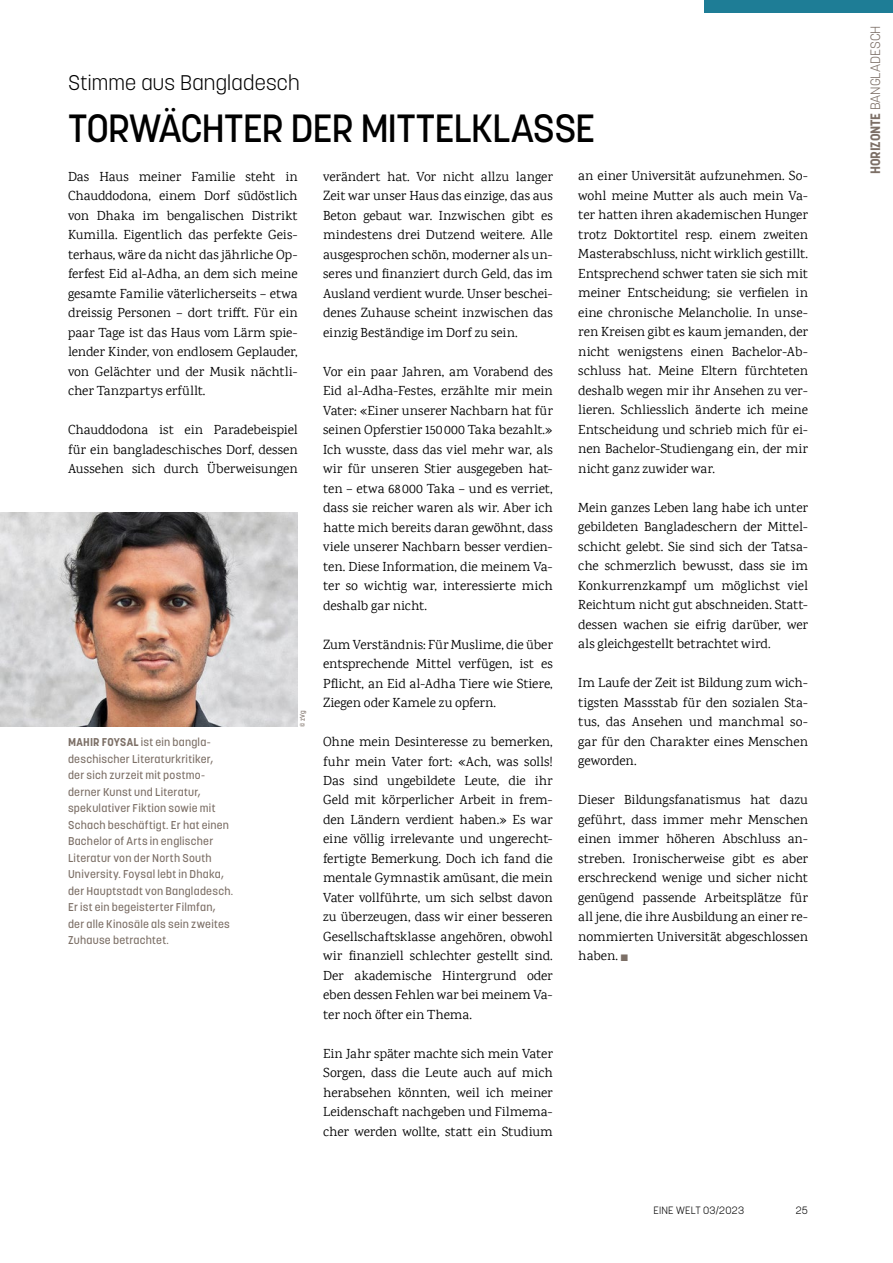
<style>
.page{position:relative;width:893px;height:1263px;background:#fff}
.page>*{position:absolute;margin:0;border:0;box-sizing:border-box;transform-origin:0 0}
.t1{font:500 39px "Korolev";letter-spacing:-.025em;color:#000}
.t2{font:300 21px "Korolev";letter-spacing:.01em;color:#000}
.t3{font:13.5px/19.5px "Karma";letter-spacing:-.005em;color:#000;text-align:justify}
.t4{font:300 13.5px "Korolev";letter-spacing:-.005em;color:#7c6f66}
.t5{font:500 11.25px/16.5px "Korolev";letter-spacing:.02em;color:#7c6f66}
.t6{font:300 10.5px "Korolev";letter-spacing:.02em;color:#000}
.t7{font:500 6.75px "Korolev";color:#7c6f66}
.s1{color:#7c6f66}
.s2{font-weight:700}
</style>
<div class="page">
<img style="left:0;top:512px;width:298px;height:215px">
<div style="left:704px;top:0;width:189px;height:13px;background:#1e7d96"></div>
<h2 class="t2" style="left:68px;top:69px;width:233px">Stimme aus Bangladesch</h2>
<h1 class="t1" style="left:68px;top:103px;width:529px">TORWÄCHTER DER MITTELKLASSE</h1>
<p class="t3" style="left:68px;top:166px;width:231px">Das Haus meiner Familie steht in Chauddodona, einem Dorf südöstlich von Dhaka im bengalischen Distrikt Kumilla. Eigentlich das perfekte Geis&shy;terhaus, wäre da nicht das jährliche Op&shy;ferfest Eid al-Adha, an dem sich meine gesamte Familie väterlicherseits – etwa dreissig Personen – dort trifft. Für ein paar Tage ist das Haus vom Lärm spie&shy;lender Kinder, von endlosem Geplauder, von Gelächter und der Musik nächtli&shy;cher Tanzpartys erfüllt.</p>
<p class="t3" style="left:68px;top:420px;width:231px">Chauddodona ist ein Paradebeispiel für ein bangladeschisches Dorf, dessen Aussehen sich durch Überweisungen</p>
<p class="t3" style="left:578px;top:166px;width:231px">an einer Universität aufzunehmen. So&shy;wohl meine Mutter als auch mein Va&shy;ter hatten ihren akademischen Hunger trotz Doktortitel resp. einem zweiten Masterabschluss, nicht wirklich gestillt.<br>Entsprechend schwer taten sie sich mit meiner Entscheidung; sie verfielen in eine chronische Melancholie. In unse&shy;ren Kreisen gibt es kaum jemanden, der nicht wenigstens einen Bachelor-Ab&shy;schluss hat. Meine Eltern fürchteten deshalb wegen mir ihr Ansehen zu ver&shy;lieren. Schliesslich änderte ich meine Entscheidung und schrieb mich für ei&shy;nen Bachelor-Studiengang ein, der mir nicht ganz zuwider war.</p>
<p class="t3" style="left:578px;top:497px;width:231px">Mein ganzes Leben lang habe ich unter gebildeten Bangladeschern der Mittel&shy;schicht gelebt. Sie sind sich der Tatsa&shy;che schmerzlich bewusst, dass sie im Konkurrenzkampf um möglichst viel Reichtum nicht gut abschneiden. Statt&shy;dessen wachen sie eifrig darüber, wer als gleichgestellt betrachtet wird.</p>
<p class="t3" style="left:578px;top:673px;width:231px">Im Laufe der Zeit ist Bildung zum wich&shy;tigsten Massstab für den sozialen Sta&shy;tus, das Ansehen und manchmal so&shy;gar für den Charakter eines Menschen geworden.</p>
<p class="t3" style="left:578px;top:790px;width:231px">Dieser Bildungsfanatismus hat dazu geführt, dass immer mehr Menschen einen immer höheren Abschluss an&shy;streben. Ironischerweise gibt es aber erschreckend wenige und sicher nicht genügend passende Arbeitsplätze für all jene, die ihre Ausbildung an einer re&shy;nommierten Universität abgeschlossen haben. <span class="s1">■</span></p>
<p class="t3" style="left:323px;top:166px;width:231px">verändert hat. Vor nicht allzu langer Zeit war unser Haus das einzige, das aus Beton gebaut war. Inzwischen gibt es mindestens drei Dutzend weitere. Alle ausgesprochen schön, moderner als un&shy;seres und finanziert durch Geld, das im Ausland verdient wurde. Unser beschei&shy;denes Zuhause scheint inzwischen das einzig Beständige im Dorf zu sein.</p>
<p class="t3" style="left:323px;top:361px;width:231px">Vor ein paar Jahren, am Vorabend des Eid al-Adha-Festes, erzählte mir mein Vater: «Einer unserer Nachbarn hat für seinen Opferstier 150000 Taka bezahlt.» Ich wusste, dass das viel mehr war, als wir für unseren Stier ausgegeben hat&shy;ten – etwa 68000 Taka – und es verriet, dass sie reicher waren als wir. Aber ich hatte mich bereits daran gewöhnt, dass viele unserer Nachbarn besser verdien&shy;ten. Diese Information, die meinem Va&shy;ter so wichtig war, interessierte mich deshalb gar nicht.</p>
<p class="t3" style="left:323px;top:634px;width:231px">Zum Verständnis: Für Muslime, die über entsprechende Mittel verfügen, ist es Pflicht, an Eid al-Adha Tiere wie Stiere, Ziegen oder Kamele zu opfern.</p>
<p class="t3" style="left:323px;top:732px;width:231px">Ohne mein Desinteresse zu bemerken, fuhr mein Vater fort: «Ach, was solls!<br>Das sind ungebildete Leute, die ihr Geld mit körperlicher Arbeit in frem&shy;den Ländern verdient haben.» Es war eine völlig irrelevante und ungerecht&shy;fertigte Bemerkung. Doch ich fand die mentale Gymnastik amüsant, die mein Vater vollführte, um sich selbst davon zu überzeugen, dass wir einer besseren Gesellschaftsklasse angehören, obwohl wir finanziell schlechter gestellt sind.<br>Der akademische Hintergrund oder eben dessen Fehlen war bei meinem Va&shy;ter noch öfter ein Thema.</p>
<p class="t3" style="left:323px;top:1043px;width:231px">Ein Jahr später machte sich mein Vater Sorgen, dass die Leute auch auf mich herabsehen könnten, weil ich meiner Leidenschaft nachgeben und Filmema&shy;cher werden wollte, statt ein Studium</p>
<p class="t7" style="left:298px;top:727px;width:18px;rotate:-90deg">© zVg</p>
<p class="t5" style="left:68px;top:734px;width:167px"><span class="s2">MAHIR FOYSAL</span> ist ein bangla&shy;deschischer Literaturkritiker,<br>der sich zurzeit mit postmo&shy;derner Kunst und Literatur, spekulativer Fiktion sowie mit<br>Schach beschäftigt. Er hat einen<br>Bachelor of Arts in englischer<br>Literatur von der North South<br>University. Foysal lebt in Dhaka, der Hauptstadt von Bangladesch.<br>Er ist ein begeisterter Filmfan, der alle Kinosäle als sein zweites<br>Zuhause betrachtet.</p>
<p class="t6" style="left:653px;top:1204px;width:92px">EINE WELT 03/2023</p>
<p class="t6" style="left:796px;top:1204px;width:14px">25</p>
<p class="t4" style="left:867px;top:174px;width:150px;rotate:-90deg"><span class="s2">HORIZONTE</span> BANGLADESCH</p>
</div>
